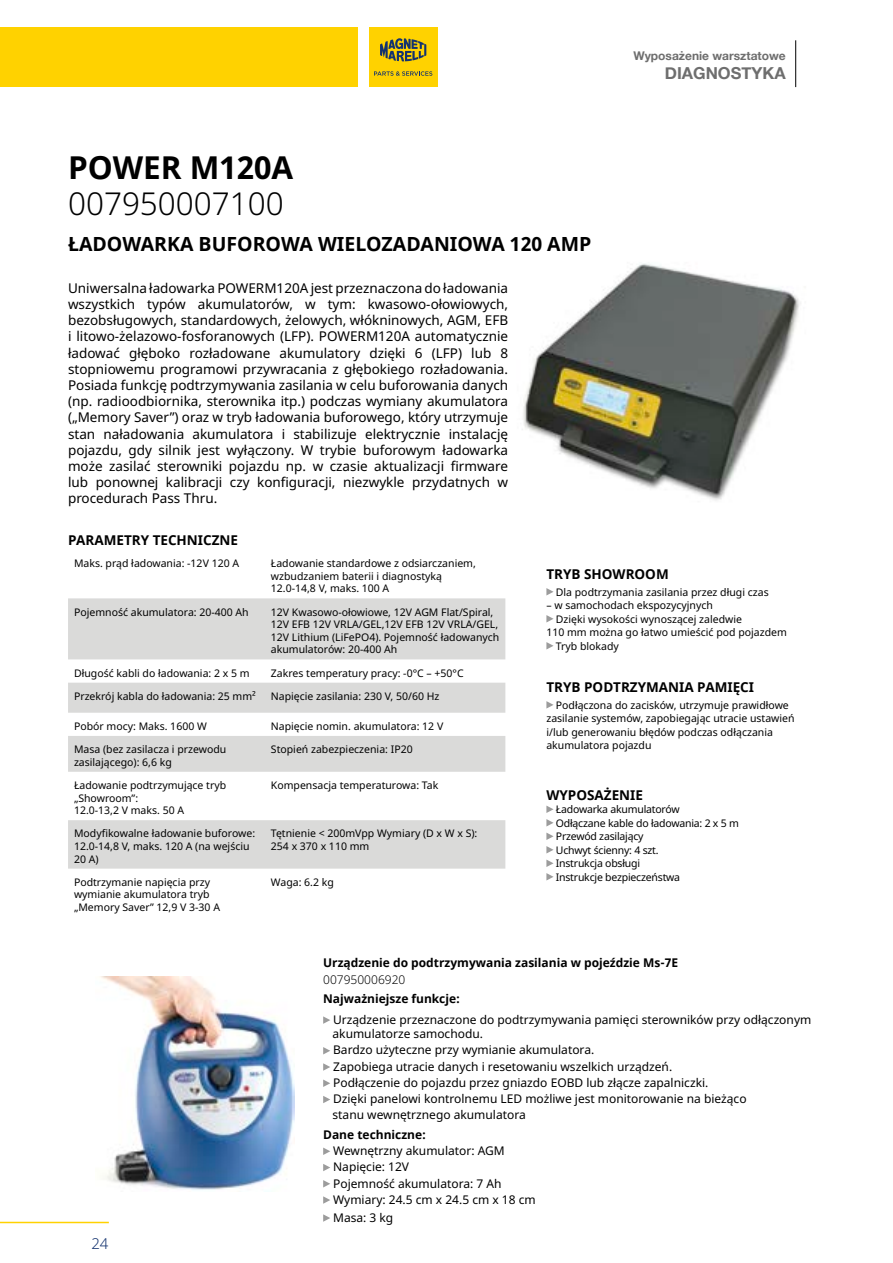
<style>
.page{position:relative;width:893px;height:1263px;background:#fff}
.page>*{position:absolute;margin:0;border:0;box-sizing:border-box;transform-origin:0 0}
.Codice-Prod{font:300 31.5px "Noto Sans";color:#000}
.Titolo{font:700 31.5px "Noto Sans";color:#000}
.Titolo-2{font:700 19.5px "Noto Sans";color:#000}
.t1{font:700 16.5px "Helvetica Neue";color:#6e6e6e}
.t2{font:300 15px "Noto Sans";color:#13326f}
.Testo_9{font:13.5px/16.2px "Noto Sans";color:#000;text-align:justify}
.Testo_9-2{font:700 13.5px "Noto Sans";color:#000}
.Testo_9-3{font:12px/18px "Noto Sans";color:#000}
.Titolo-Accessori{font:700 12px "Noto Sans";color:#000}
.Testo_9-4{font:700 12px "Noto Sans";color:#000}
.t3{font:700 12px "Helvetica Neue";color:#6e6e6e}
.Titolo-Accessori-2{font:300 12px "Noto Sans";color:#000}
.Testo_9-5{font:10.5px/12.6px "Noto Sans";color:#000}
.Testo_9-6{font:10.5px "Noto Sans";letter-spacing:-.02em;color:#000}
</style>
<div class="page">
<img style="left:101px;top:977px;width:194px;height:213px">
<div style="left:0;top:27px;width:357px;height:60px;background:#ffd200"></div>
<div style="left:369px;top:27px;width:68px;height:60px;background:#ffd200"></div>
<svg style="left:380px;top:38px;width:46px;height:23px"></svg>
<svg style="left:374px;top:71px;width:58px;height:5px"></svg>
<hr style="left:0;top:1222px;width:109px;height:1px;background:#ffd200">
<img style="left:522px;top:263px;width:279px;height:238px">
<svg style="left:323px;top:1016px;width:7px;height:8px"></svg>
<svg style="left:323px;top:1047px;width:7px;height:7px"></svg>
<svg style="left:323px;top:1063px;width:7px;height:8px"></svg>
<svg style="left:323px;top:1079px;width:7px;height:8px"></svg>
<svg style="left:323px;top:1096px;width:7px;height:7px"></svg>
<svg style="left:323px;top:1147px;width:7px;height:8px"></svg>
<svg style="left:323px;top:1164px;width:7px;height:7px"></svg>
<svg style="left:323px;top:1180px;width:7px;height:7px"></svg>
<svg style="left:323px;top:1196px;width:7px;height:8px"></svg>
<svg style="left:323px;top:1214px;width:7px;height:8px"></svg>
<hr style="left:795px;top:40px;width:1px;height:47px;background:#000">
<svg style="left:546px;top:588px;width:8px;height:7px"></svg>
<svg style="left:546px;top:615px;width:8px;height:7px"></svg>
<svg style="left:546px;top:642px;width:8px;height:7px"></svg>
<svg style="left:546px;top:701px;width:8px;height:7px"></svg>
<svg style="left:546px;top:805px;width:8px;height:8px"></svg>
<svg style="left:546px;top:819px;width:8px;height:7px"></svg>
<svg style="left:546px;top:832px;width:8px;height:8px"></svg>
<svg style="left:546px;top:846px;width:8px;height:7px"></svg>
<svg style="left:546px;top:859px;width:8px;height:8px"></svg>
<svg style="left:546px;top:873px;width:8px;height:7px"></svg>
<svg style="left:68px;top:598px;width:437px;height:271px;fill:#dadad9"></svg>
<p class="Titolo" style="left:68px;top:145px;width:227px">POWER M120A</p>
<p class="Codice-Prod" style="left:68px;top:181px;width:217px">007950007100</p>
<p class="Titolo-2" style="left:68px;top:230px;width:525px">ŁADOWARKA BUFOROWA WIELOZADANIOWA 120 AMP</p>
<p class="Testo_9" style="left:68px;top:280px;width:442px">Uniwersalna ładowarka POWERM120A jest przeznaczona do ładowania wszystkich typów akumulatorów, w tym: kwasowo-ołowiowych, bezobsługowych, standardowych, żelowych, włókninowych, AGM, EFB i litowo-żelazowo-fosforanowych (LFP). POWERM120A automatycznie ładować głęboko rozładowane akumulatory dzięki 6 (LFP) lub 8 stopniowemu programowi przywracania z głębokiego rozładowania.<br>Posiada funkcję podtrzymywania zasilania w celu buforowania danych (np. radioodbiornika, sterownika itp.) podczas wymiany akumulatora („Memory Saver”) oraz w tryb ładowania buforowego, który utrzymuje stan naładowania akumulatora i stabilizuje elektrycznie instalację pojazdu, gdy silnik jest wyłączony. W trybie buforowym ładowarka może zasilać sterowniki pojazdu np. w czasie aktualizacji firmware lub ponownej kalibracji czy konfiguracji, niezwykle przydatnych w procedurach Pass Thru.</p>
<p class="Testo_9-2" style="left:68px;top:531px;width:172px">PARAMETRY TECHNICZNE</p>
<p class="t3" style="left:633px;top:46px;width:154px">Wyposażenie warsztatowe</p>
<p class="t1" style="left:665px;top:61px;width:122px">DIAGNOSTYKA</p>
<p class="Testo_9-5" style="left:74px;top:557px;width:167px">Maks. prąd ładowania: -12V 120 A</p>
<p class="Testo_9-5" style="left:271px;top:557px;width:207px">Ładowanie standardowe z odsiarczaniem,</p>
<p class="Testo_9-5" style="left:271px;top:570px;width:173px">wzbudzaniem baterii i diagnostyką</p>
<p class="Testo_9-5" style="left:271px;top:582px;width:120px">12.0-14,8 V, maks. 100 A</p>
<p class="Testo_9-5" style="left:74px;top:606px;width:176px">Pojemność akumulatora: 20-400 Ah</p>
<p class="Testo_9-5" style="left:271px;top:606px;width:224px">12V Kwasowo-ołowiowe, 12V AGM Flat/Spiral,</p>
<p class="Testo_9-5" style="left:271px;top:618px;width:229px">12V EFB 12V VRLA/GEL,12V EFB 12V VRLA/GEL,</p>
<p class="Testo_9-5" style="left:271px;top:631px;width:230px">12V Lithium (LiFePO4). Pojemność ładowanych akumulatorów: 20-400 Ah</p>
<p class="Testo_9-5" style="left:74px;top:667px;width:177px">Długość kabli do ładowania: 2 x 5 m</p>
<p class="Testo_9-5" style="left:271px;top:667px;width:194px">Zakres temperatury pracy: -0°C – +50°C</p>
<p class="Testo_9-5" style="left:74px;top:690px;width:183px">Przekrój kabla do ładowania: 25 mm²</p>
<p class="Testo_9-5" style="left:271px;top:690px;width:170px">Napięcie zasilania: 230 V, 50/60 Hz</p>
<p class="Testo_9-5" style="left:74px;top:720px;width:134px">Pobór mocy: Maks. 1600 W</p>
<p class="Testo_9-5" style="left:271px;top:720px;width:174px">Napięcie nomin. akumulatora: 12 V</p>
<p class="Testo_9-5" style="left:74px;top:743px;width:154px">Masa (bez zasilacza i przewodu zasilającego): 6,6 kg</p>
<p class="Testo_9-5" style="left:271px;top:743px;width:143px">Stopień zabezpieczenia: IP20</p>
<p class="Testo_9-5" style="left:74px;top:779px;width:154px">Ładowanie podtrzymujące tryb „Showroom”:</p>
<p class="Testo_9-5" style="left:74px;top:804px;width:112px">12.0-13,2 V maks. 50 A</p>
<p class="Testo_9-5" style="left:271px;top:779px;width:169px">Kompensacja temperaturowa: Tak</p>
<p class="Testo_9-5" style="left:74px;top:827px;width:183px">Modyfikowalne ładowanie buforowe:</p>
<p class="Testo_9-5" style="left:74px;top:840px;width:177px">12.0-14,8 V, maks. 120 A (na wejściu<br>20 A)</p>
<p class="Testo_9-5" style="left:74px;top:876px;width:138px">Podtrzymanie napięcia przy wymianie akumulatora tryb</p>
<p class="Testo_9-5" style="left:74px;top:901px;width:148px">„Memory Saver” 12,9 V 3-30 A</p>
<p class="Testo_9-5" style="left:271px;top:827px;width:208px">Tętnienie &lt; 200mVpp Wymiary (D x W x S):</p>
<p class="Testo_9-5" style="left:271px;top:840px;width:100px">254 x 370 x 110 mm</p>
<p class="Testo_9-5" style="left:271px;top:876px;width:64px">Waga: 6.2 kg</p>
<p class="Testo_9-2" style="left:546px;top:564px;width:124px">TRYB SHOWROOM</p>
<p class="Testo_9-5" style="left:556px;top:586px;width:214px">Dla podtrzymania zasilania przez długi czas</p>
<p class="Testo_9-5" style="left:546px;top:599px;width:168px">– w samochodach ekspozycyjnych</p>
<p class="Testo_9-5" style="left:556px;top:613px;width:188px">Dzięki wysokości wynoszącej zaledwie</p>
<p class="Testo_9-5" style="left:546px;top:626px;width:242px">110 mm można go łatwo umieścić pod pojazdem</p>
<p class="Testo_9-5" style="left:556px;top:640px;width:65px">Tryb blokady</p>
<p class="Testo_9-2" style="left:546px;top:678px;width:209px">TRYB PODTRZYMANIA PAMIĘCI</p>
<p class="Testo_9-5" style="left:556px;top:699px;width:234px">Podłączona do zacisków, utrzymuje prawidłowe</p>
<p class="Testo_9-5" style="left:546px;top:712px;width:250px">zasilanie systemów, zapobiegając utracie ustawień</p>
<p class="Testo_9-5" style="left:546px;top:726px;width:228px">i/lub generowaniu błędów podczas odłączania</p>
<p class="Testo_9-5" style="left:546px;top:739px;width:107px">akumulatora pojazdu</p>
<p class="Testo_9-2" style="left:546px;top:786px;width:98px">WYPOSAŻENIE</p>
<p class="Testo_9-6" style="left:556px;top:802px;width:125px">Ładowarka akumulatorów</p>
<p class="Testo_9-6" style="left:556px;top:815px;width:185px">Odłączane kable do ładowania: 2 x 5 m</p>
<p class="Testo_9-6" style="left:556px;top:829px;width:89px">Przewód zasilający</p>
<p class="Testo_9-6" style="left:556px;top:842px;width:104px">Uchwyt ścienny: 4 szt.</p>
<p class="Testo_9-6" style="left:556px;top:856px;width:86px">Instrukcja obsługi</p>
<p class="Testo_9-6" style="left:556px;top:869px;width:126px">Instrukcje bezpieczeństwa</p>
<p class="t2" style="left:91px;top:1233px;width:19px">24</p>
<p class="Titolo-Accessori" style="left:323px;top:954px;width:356px">Urządzenie do podtrzymywania zasilania w pojeździe Ms-7E</p>
<p class="Titolo-Accessori-2" style="left:323px;top:971px;width:84px">007950006920</p>
<p class="Testo_9-4" style="left:323px;top:990px;width:138px">Najważniejsze funkcje:</p>
<p class="Testo_9-3" style="left:333px;top:1011px;width:480px">Urządzenie przeznaczone do podtrzymywania pamięci sterowników przy odłączonym</p>
<p class="Testo_9-3" style="left:333px;top:1025px;width:152px">akumulatorze samochodu.</p>
<p class="Testo_9-3" style="left:333px;top:1041px;width:263px">Bardzo użyteczne przy wymianie akumulatora.</p>
<p class="Testo_9-3" style="left:333px;top:1058px;width:341px">Zapobiega utracie danych i resetowaniu wszelkich urządzeń.</p>
<p class="Testo_9-3" style="left:333px;top:1074px;width:377px">Podłączenie do pojazdu przez gniazdo EOBD lub złącze zapalniczki.</p>
<p class="Testo_9-3" style="left:333px;top:1090px;width:415px">Dzięki panelowi kontrolnemu LED możliwe jest monitorowanie na bieżąco</p>
<p class="Testo_9-3" style="left:333px;top:1106px;width:195px">stanu wewnętrznego akumulatora</p>
<p class="Testo_9-4" style="left:323px;top:1126px;width:105px">Dane techniczne:</p>
<p class="Testo_9-3" style="left:333px;top:1142px;width:173px">Wewnętrzny akumulator: AGM</p>
<p class="Testo_9-3" style="left:333px;top:1158px;width:77px">Napięcie: 12V</p>
<p class="Testo_9-3" style="left:333px;top:1174px;width:170px">Pojemność akumulatora: 7 Ah</p>
<p class="Testo_9-3" style="left:333px;top:1191px;width:204px">Wymiary: 24.5 cm x 24.5 cm x 18 cm<br>Masa: 3 kg</p>
</div>
